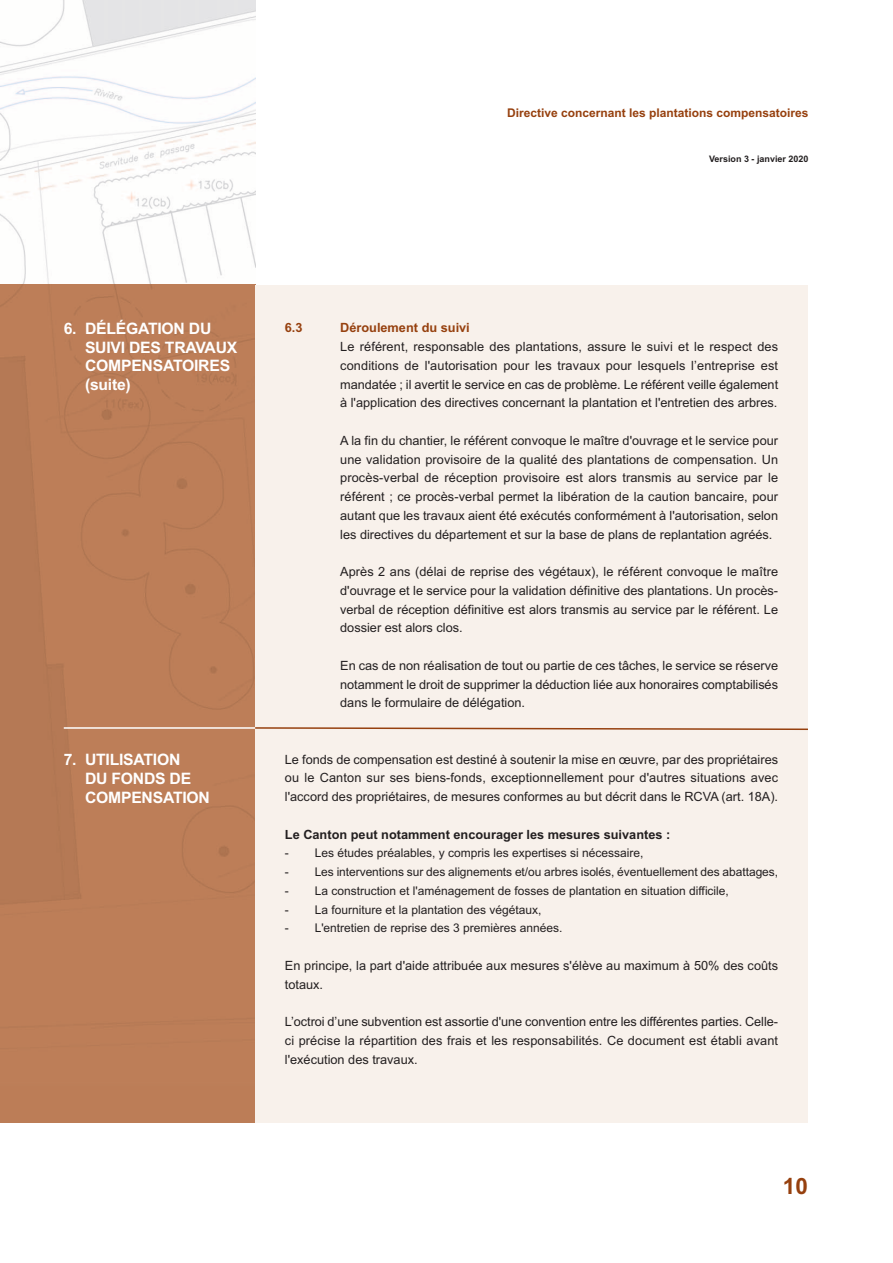
<style>
.page{position:relative;width:893px;height:1263px;background:#fff}
.page>*{position:absolute;margin:0;border:0;box-sizing:border-box;transform-origin:0 0}
.t1{font:700 22.5px "Arial";color:#96400e}
.t2{font:700 15.75px/18.8px "Arial";letter-spacing:-.015em;color:#fff}
.t3{font:12.75px/18.8px "Arial";color:#231f20;text-align:justify}
.t4{font:700 12.75px "Arial";color:#231f20}
.t5{font:700 12.75px "Arial";color:#96400e}
.t6{font:12px "Arial";color:#231f20}
.t7{font:700 12px "Arial";color:#96400e}
.t8{font:700 9px "Arial";color:#231f20}
</style>
<div class="page">
<img style="left:0;top:0;width:255px;height:1085px">
<div style="left:0;top:1085px;width:255px;height:38px;background:#bc7d57"></div>
<div style="left:255px;top:285px;width:553px;height:838px;background:#f8f1eb"></div>
<hr style="left:64px;top:727px;width:191px;height:2px;background:#fff">
<svg style="left:254px;top:726px;width:554px;height:5px"></svg>
<p class="t7" style="left:507px;top:109px;width:303px">Directive concernant les plantations compensatoires</p>
<p class="t8" style="left:709px;top:155px;width:101px">Version 3 - janvier 2020</p>
<p class="t2" style="left:85px;top:320px;width:154px;text-indent:-21px">6. DÉLÉGATION DU<br>SUIVI DES TRAVAUX<br>COMPENSATOIRES (suite)</p>
<p class="t2" style="left:85px;top:752px;width:126px;text-indent:-21px">7. UTILISATION<br>DU FONDS DE<br>COMPENSATION</p>
<p class="t5" style="left:285px;top:323px;width:19px">6.3</p>
<p class="t5" style="left:340px;top:323px;width:131px">Déroulement du suivi</p>
<p class="t3" style="left:340px;top:338px;width:439px">Le référent, responsable des plantations, assure le suivi et le respect des conditions de l'autorisation pour les travaux pour lesquels l’entreprise est mandatée ; il avertit le service en cas de problème. Le référent veille également à l'application des directives concernant la plantation et l'entretien des arbres.</p>
<p class="t3" style="left:340px;top:432px;width:439px">A la fin du chantier, le référent convoque le maître d'ouvrage et le service pour une validation provisoire de la qualité des plantations de compensation. Un procès-verbal de réception provisoire est alors transmis au service par le référent ; ce procès-verbal permet la libération de la caution bancaire, pour autant que les travaux aient été exécutés conformément à l'autorisation, selon les directives du département et sur la base de plans de replantation agréés.</p>
<p class="t3" style="left:340px;top:563px;width:439px">Après 2 ans (délai de reprise des végétaux), le référent convoque le maître d'ouvrage et le service pour la validation définitive des plantations. Un procès&shy;verbal de réception définitive est alors transmis au service par le référent. Le dossier est alors clos.</p>
<p class="t3" style="left:340px;top:657px;width:439px">En cas de non réalisation de tout ou partie de ces tâches, le service se réserve notamment le droit de supprimer la déduction liée aux honoraires comptabilisés dans le formulaire de délégation.</p>
<p class="t3" style="left:285px;top:751px;width:495px">Le fonds de compensation est destiné à soutenir la mise en œuvre, par des propriétaires ou le Canton sur ses biens-fonds, exceptionnellement pour d'autres situations avec l'accord des propriétaires, de mesures conformes au but décrit dans le RCVA (art. 18A).</p>
<p class="t4" style="left:285px;top:829px;width:387px">Le Canton peut notamment encourager les mesures suivantes :</p>
<p class="t6" style="left:285px;top:849px;width:360px">- Les études préalables, y compris les expertises si nécessaire,</p>
<p class="t6" style="left:285px;top:867px;width:495px">- Les interventions sur des alignements et/ou arbres isolés, éventuellement des abattages,</p>
<p class="t6" style="left:285px;top:886px;width:446px">- La construction et l'aménagement de fosses de plantation en situation difficile,</p>
<p class="t6" style="left:285px;top:905px;width:258px">- La fourniture et la plantation des végétaux,</p>
<p class="t6" style="left:285px;top:924px;width:279px">- L'entretien de reprise des 3 premières années.</p>
<p class="t3" style="left:285px;top:957px;width:495px">En principe, la part d'aide attribuée aux mesures s'élève au maximum à 50% des coûts totaux.</p>
<p class="t3" style="left:285px;top:1013px;width:495px">L’octroi d’une subvention est assortie d'une convention entre les différentes parties. Celle&shy;ci précise la répartition des frais et les responsabilités. Ce document est établi avant l'exécution des travaux.</p>
<h1 class="t1" style="left:783px;top:1178px;width:27px">10</h1>
</div>
